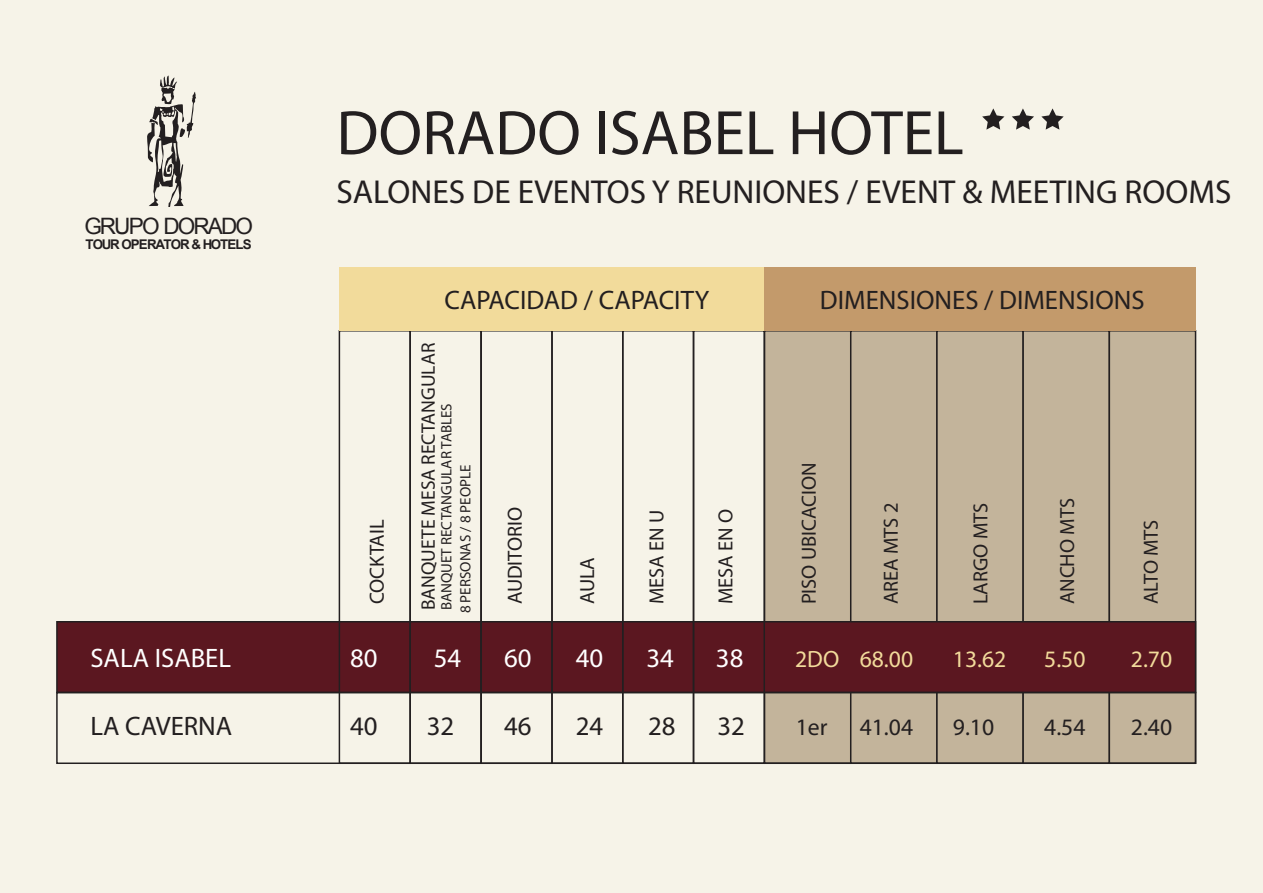
<style>
.page{position:relative;width:1263px;height:893px;background:#f6f3e8}
.page>*{position:absolute;margin:0;border:0;box-sizing:border-box;transform-origin:0 0}
.t1{font:63.3px "Myriad Pro";color:#231f20}
.t2{font:33.3px "Myriad Pro";color:#231f20}
.t3{font:26.85px "Myriad Pro";color:#231f20}
.t4{font:26.85px "Myriad Pro";color:#fff}
.t5{font:23.7px "Myriad Pro";color:#f2db9b}
.t6{font:23.7px "Myriad Pro";color:#231f20}
.t7{font:22.65px "Arial";letter-spacing:-.085em;color:#231f20}
.t8{font:20.55px "Myriad Pro";color:#231f20}
.t9{font:19.5px "Myriad Pro";color:#231f20}
.t10{font:15px "Myriad Pro";color:#231f20}
.t11{font:700 13.35px "Arial";letter-spacing:-.085em;color:#231f20}
</style>
<div class="page">
<div style="left:764px;top:331px;width:87px;height:432px;background:#c3b49b"></div>
<div style="left:851px;top:331px;width:86px;height:432px;background:#c3b49b"></div>
<div style="left:850px;top:330px;width:88px;height:434px;border:2px solid #231f20"></div>
<div style="left:937px;top:331px;width:86px;height:432px;background:#c3b49b"></div>
<div style="left:936px;top:330px;width:88px;height:434px;border:2px solid #231f20"></div>
<div style="left:1023px;top:331px;width:86px;height:432px;background:#c3b49b"></div>
<div style="left:1022px;top:330px;width:88px;height:434px;border:2px solid #231f20"></div>
<div style="left:1109px;top:331px;width:86px;height:432px;background:#c3b49b"></div>
<div style="left:1108px;top:330px;width:88px;height:434px;border:2px solid #231f20"></div>
<div style="left:56px;top:621px;width:1140px;height:72px;background:#5b1720;border:2px solid #231f20"></div>
<div style="left:339px;top:330px;width:72px;height:434px;border:2px solid #231f20"></div>
<div style="left:409px;top:330px;width:73px;height:434px;border:2px solid #231f20"></div>
<div style="left:480px;top:330px;width:73px;height:434px;border:2px solid #231f20"></div>
<div style="left:551px;top:330px;width:72px;height:434px;border:2px solid #231f20"></div>
<div style="left:622px;top:330px;width:72px;height:434px;border:2px solid #231f20"></div>
<div style="left:693px;top:330px;width:72px;height:434px;border:2px solid #231f20"></div>
<div style="left:56px;top:692px;width:1140px;height:72px;border:2px solid #231f20"></div>
<div style="left:339px;top:267px;width:425px;height:64px;background:#f2db9b"></div>
<div style="left:764px;top:267px;width:431px;height:64px;background:#c39a6b"></div>
<svg style="left:982px;top:108px;width:22px;height:22px"></svg>
<svg style="left:1012px;top:108px;width:22px;height:22px"></svg>
<svg style="left:1041px;top:108px;width:23px;height:22px"></svg>
<svg style="left:147px;top:76px;width:49px;height:131px"></svg>
<p class="t7" style="left:84px;top:211px;width:170px">GRUPO DORADO</p>
<p class="t11" style="left:86px;top:235px;width:168px">TOUR OPERATOR &amp; HOTELS</p>
<h3 class="t4" style="left:90px;top:642px;width:142px">SALA ISABEL</h3>
<h3 class="t3" style="left:90px;top:709px;width:143px">LA CAVERNA</h3>
<h1 class="t1" style="left:336px;top:94px;width:629px">DORADO ISABEL HOTEL</h1>
<h2 class="t2" style="left:336px;top:171px;width:897px">SALONES DE EVENTOS Y REUNIONES / EVENT &amp; MEETING ROOMS</h2>
<p class="t8" style="left:364px;top:604px;width:86px;rotate:-90deg">COCKTAIL</p>
<h3 class="t3" style="left:444px;top:284px;width:266px">CAPACIDAD / CAPACITY</h3>
<h3 class="t3" style="left:820px;top:284px;width:326px">DIMENSIONES / DIMENSIONS</h3>
<p class="t9" style="left:416px;top:610px;width:269px;rotate:-90deg">BANQUETE MESA RECTANGULAR</p>
<p class="t10" style="left:437px;top:610px;width:209px;rotate:-90deg">BANQUET RECTANGULAR TABLES</p>
<p class="t10" style="left:456px;top:613px;width:150px;rotate:-90deg">8 PERSONAS / 8 PEOPLE</p>
<p class="t8" style="left:502px;top:604px;width:99px;rotate:-90deg">AUDITORIO</p>
<p class="t8" style="left:575px;top:604px;width:49px;rotate:-90deg">AULA</p>
<p class="t8" style="left:644px;top:604px;width:96px;rotate:-90deg">MESA EN U</p>
<p class="t8" style="left:713px;top:604px;width:97px;rotate:-90deg">MESA EN O</p>
<p class="t8" style="left:796px;top:604px;width:144px;rotate:-90deg">PISO UBICACION</p>
<p class="t8" style="left:878px;top:604px;width:103px;rotate:-90deg">AREA MTS 2</p>
<p class="t8" style="left:968px;top:604px;width:103px;rotate:-90deg">LARGO MTS</p>
<p class="t8" style="left:1055px;top:604px;width:108px;rotate:-90deg">ANCHO MTS</p>
<p class="t8" style="left:1138px;top:604px;width:86px;rotate:-90deg">ALTO MTS</p>
<h3 class="t4" style="left:350px;top:642px;width:29px">80</h3>
<h3 class="t4" style="left:434px;top:642px;width:29px">54</h3>
<h3 class="t4" style="left:504px;top:642px;width:29px">60</h3>
<h3 class="t4" style="left:576px;top:642px;width:29px">40</h3>
<h3 class="t4" style="left:646px;top:642px;width:29px">34</h3>
<h3 class="t4" style="left:716px;top:642px;width:29px">38</h3>
<p class="t5" style="left:795px;top:645px;width:119px">2DO 68.00</p>
<p class="t5" style="left:953px;top:645px;width:55px">13.62</p>
<p class="t5" style="left:1044px;top:645px;width:43px">5.50</p>
<p class="t5" style="left:1131px;top:645px;width:43px">2.70</p>
<h3 class="t3" style="left:350px;top:709px;width:29px">40</h3>
<h3 class="t3" style="left:427px;top:709px;width:29px">32</h3>
<h3 class="t3" style="left:504px;top:709px;width:29px">46</h3>
<h3 class="t3" style="left:576px;top:709px;width:29px">24</h3>
<h3 class="t3" style="left:648px;top:709px;width:29px">28</h3>
<h3 class="t3" style="left:717px;top:709px;width:29px">32</h3>
<p class="t6" style="left:796px;top:712px;width:33px">1er</p>
<p class="t6" style="left:860px;top:712px;width:55px">41.04</p>
<p class="t6" style="left:953px;top:712px;width:43px">9.10</p>
<p class="t6" style="left:1044px;top:712px;width:43px">4.54</p>
<p class="t6" style="left:1131px;top:712px;width:43px">2.40</p>
</div>
